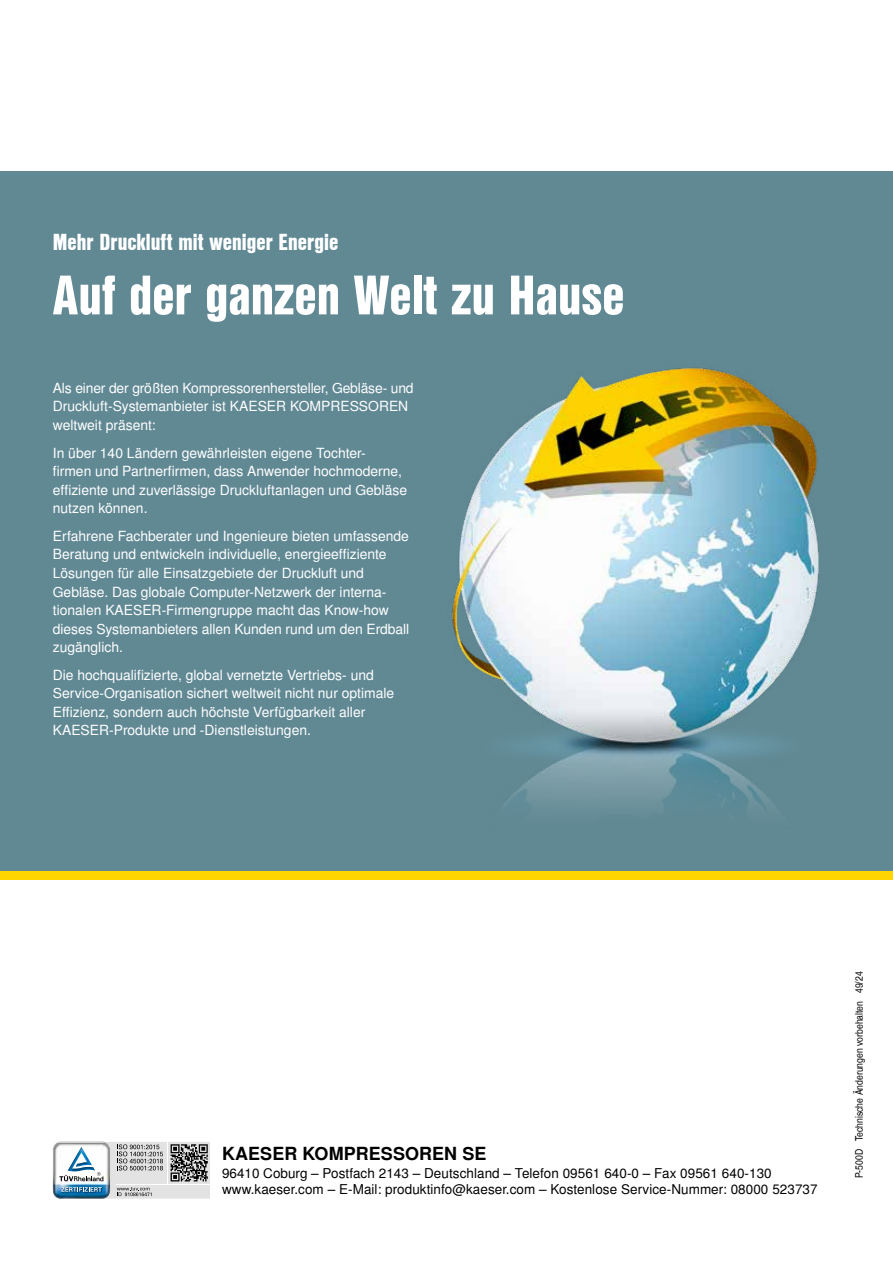
<style>
.page{position:relative;width:893px;height:1263px;background:#fff}
.page>*{position:absolute;margin:0;border:0;box-sizing:border-box;transform-origin:0 0}
.t1{font:54px "Nimbus San L Bla Con";color:#fff}
.t2{font:22.5px "Nimbus San L Bla Con";color:#fff}
.t3{font:700 18px "Nimbus San L";letter-spacing:.005em;color:#000}
.t4{font:13.95px/18.5px "Nimbus San L";color:#fff}
.t5{font:13.5px/16.2px "Nimbus San L";letter-spacing:.005em;color:#000}
.t6{font:10.5px "Nimbus San L Reg Con";color:#000}
</style>
<div class="page">
<div style="left:0;top:171px;width:893px;height:700px;background:#618994"></div>
<img style="left:452px;top:367px;width:367px;height:440px">
<div style="left:0;top:871px;width:893px;height:8px;background:#ffd500"></div>
<svg style="left:52px;top:1141px;width:158px;height:58px"></svg>
<h2 class="t2" style="left:53px;top:225px;width:287px">Mehr Druckluft mit weniger Energie</h2>
<h1 class="t1" style="left:53px;top:254px;width:573px">Auf der ganzen Welt zu Hause</h1>
<p class="t4" style="left:53px;top:379px;width:362px">Als einer der größten Kompressorenhersteller, Gebläse- und<br>Druckluft-Systemanbieter ist KAESER KOMPRESSOREN weltweit präsent:</p>
<p class="t4" style="left:53px;top:444px;width:356px">In über 140 Ländern gewährleisten eigene Tochter&shy;firmen und Partnerfirmen, dass Anwender hochmoderne, effiziente und zuverlässige Druckluftanlagen und Gebläse nutzen können.</p>
<p class="t4" style="left:53px;top:527px;width:358px">Erfahrene Fachberater und Ingenieure bieten umfassende Beratung und entwickeln individuelle, energieeffiziente Lösungen für alle Einsatzgebiete der Druckluft und Gebläse. Das globale Computer-Netzwerk der interna&shy;tionalen KAESER-Firmengruppe macht das Know-how dieses System anbieters allen Kunden rund um den Erdball zugänglich.</p>
<p class="t4" style="left:53px;top:666px;width:343px">Die hochqualifizierte, global vernetzte Vertriebs- und Service-Organisation sichert weltweit nicht nur optimale Effizienz, sondern auch höchste Verfügbarkeit aller KAESER-Produkte und -Dienstleistungen.</p>
<p class="t3" style="left:222px;top:1143px;width:266px">KAESER KOMPRESSOREN SE</p>
<p class="t5" style="left:222px;top:1165px;width:597px">96410 Coburg – Postfach 2143 – Deutschland – Telefon 09561 640-0 – Fax 09561 640-130 www.kaeser.com – E-Mail: produktinfo@kaeser.com – Kostenlose Service-Nummer: 08000 523737</p>
<p class="t6" style="left:853px;top:1178px;width:208px;rotate:-90deg">P-500D Technische Änderungen vorbehalten 49/24</p>
</div>
